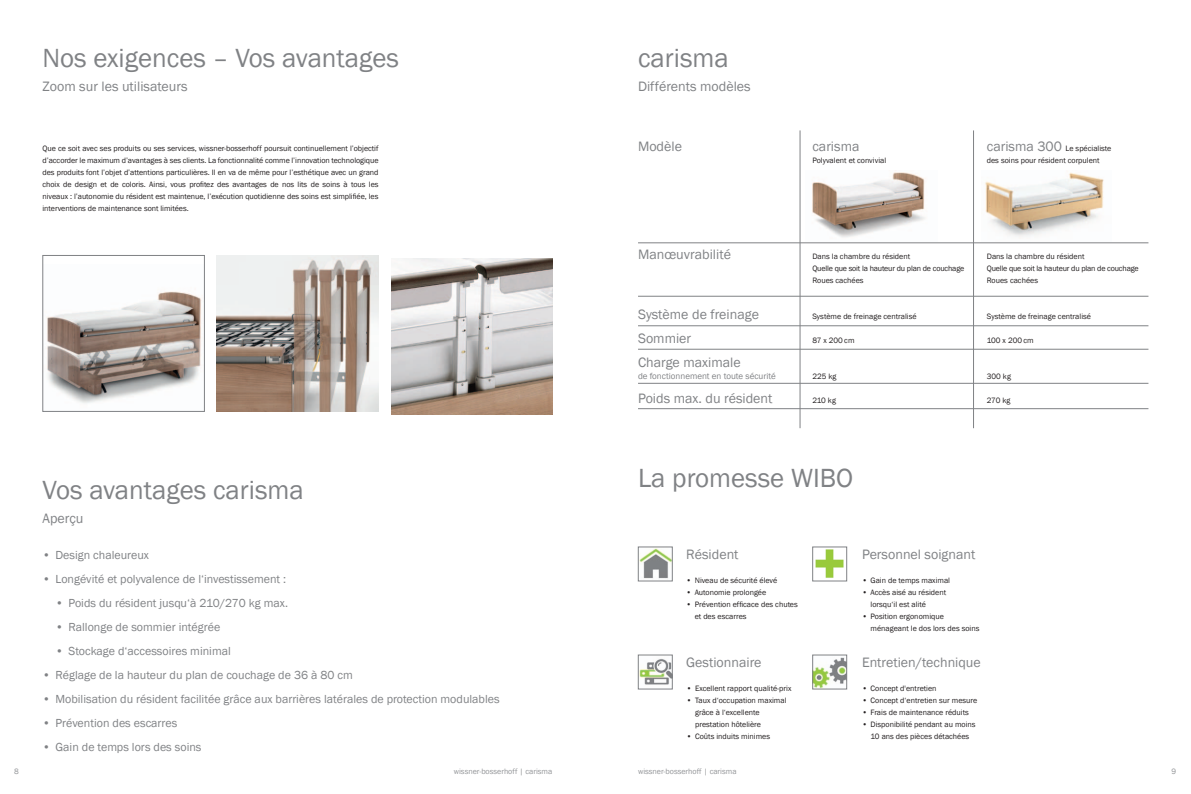
<style>
.page{position:relative;width:1191px;height:794px;background:#fff}
.page>*{position:absolute;margin:0;border:0;box-sizing:border-box;transform-origin:0 0}
.t1{font:27px "Franklin Gothic";color:#808285}
.t2{font:14px/24px "Franklin Gothic";color:#808285}
.t3{font:12px "Franklin Gothic";color:#808285}
.t4{font:9px "Franklin Gothic";color:#808285}
.t5{font:8px/12px "Franklin Gothic";color:#231f20}
.t6{font:8px/12px "Franklin Gothic";letter-spacing:-.02em;color:#231f20}
.t7{font:8px "Franklin Gothic";color:#939598}
.s1{font-size:14px;color:#808285}
</style>
<div class="page">
<img style="left:812px;top:170px;width:113px;height:68px">
<img style="left:391px;top:258px;width:162px;height:156px">
<img style="left:217px;top:255px;width:161px;height:156px">
<img style="left:47px;top:291px;width:155px;height:112px">
<div style="left:43px;top:255px;width:162px;height:157px;border:1px solid #808285"></div>
<img style="left:640px;top:658px;width:30px;height:27px">
<div style="left:638px;top:655px;width:34px;height:34px;border:1px solid #808285"></div>
<img style="left:814px;top:657px;width:31px;height:30px">
<div style="left:812px;top:655px;width:35px;height:34px;border:1px solid #808285"></div>
<img style="left:815px;top:549px;width:29px;height:29px">
<div style="left:812px;top:547px;width:35px;height:34px;border:1px solid #808285"></div>
<img style="left:640px;top:549px;width:30px;height:30px">
<img style="left:985px;top:172px;width:119px;height:66px">
<hr style="left:799px;top:130px;width:1px;height:298px;background:#808285">
<hr style="left:638px;top:242px;width:510px;height:1px;background:#808285">
<hr style="left:638px;top:296px;width:510px;height:1px;background:#808285">
<hr style="left:638px;top:325px;width:510px;height:1px;background:#808285">
<hr style="left:638px;top:349px;width:510px;height:1px;background:#808285">
<hr style="left:638px;top:383px;width:510px;height:1px;background:#808285">
<hr style="left:638px;top:408px;width:510px;height:1px;background:#808285">
<hr style="left:973px;top:130px;width:1px;height:298px;background:#808285">
<h1 class="t1" style="left:43px;top:41px;width:358px">Nos exigences – Vos avantages</h1>
<h2 class="t2" style="left:43px;top:74px;width:146px">Zoom sur les utilisateurs</h2>
<p class="t5" style="left:43px;top:142px;width:337px;text-align:justify">Que ce soit avec ses produits ou ses services, wissner-bosserhoff poursuit continuellement l’objectif d’accorder le maximum d’avantages à ses clients. La fonctionnalité comme l’innovation technologique des produits font l’objet d’attentions particulières. Il en va de même pour l’esthétique avec un grand choix de design et de coloris. Ainsi, vous profitez des avantages de nos lits de soins à tous les niveaux : l’autonomie du résident est maintenue, l’exécution quotidienne des soins est simplifiée, les interventions de maintenance sont limitées.</p>
<h1 class="t1" style="left:43px;top:473px;width:263px">Vos avantages carisma</h1>
<h2 class="t2" style="left:43px;top:506px;width:43px">Aperçu</h2>
<h3 class="t3" style="left:43px;top:547px;width:108px">• Design chaleureux</h3>
<h3 class="t3" style="left:43px;top:571px;width:245px">• Longévité et polyvalence de l‘investissement :</h3>
<h3 class="t3" style="left:56px;top:595px;width:234px">• Poids du résident jusqu‘à 210/270 kg max.</h3>
<h3 class="t3" style="left:56px;top:619px;width:166px">• Rallonge de sommier intégrée</h3>
<h3 class="t3" style="left:55px;top:643px;width:177px">• Stockage d‘accessoires minimal</h3>
<h3 class="t3" style="left:42px;top:667px;width:312px">• Réglage de la hauteur du plan de couchage de 36 à 80 cm</h3>
<h3 class="t3" style="left:42px;top:691px;width:458px">• Mobilisation du résident facilitée grâce aux barrières latérales de protection modulables</h3>
<h3 class="t3" style="left:42px;top:715px;width:136px">• Prévention des escarres</h3>
<h3 class="t3" style="left:42px;top:739px;width:160px">• Gain de temps lors des soins</h3>
<h1 class="t1" style="left:638px;top:41px;width:92px">carisma</h1>
<h2 class="t2" style="left:638px;top:74px;width:114px">Différents modèles</h2>
<h2 class="t2" style="left:638px;top:134px;width:45px">Modèle</h2>
<h2 class="t2" style="left:638px;top:242px;width:94px">Manœuvrabilité</h2>
<h2 class="t2" style="left:638px;top:302px;width:122px">Système de freinage<br>Sommier<br>Charge maximale</h2>
<p class="t4" style="left:638px;top:370px;width:139px">de fonctionnement en toute sécurité</p>
<h2 class="t2" style="left:638px;top:386px;width:136px">Poids max. du résident</h2>
<h2 class="t2" style="left:812px;top:134px;width:49px">carisma</h2>
<p class="t5" style="left:812px;top:154px;width:75px">Polyvalent et convivial</p>
<p class="t5" style="left:986px;top:142px;width:126px"><span class="s1">carisma 300</span> Le spécialiste des soins pour résident corpulent</p>
<p class="t6" style="left:812px;top:250px;width:153px">Dans la chambre du résident<br>Quelle que soit la hauteur du plan de couchage<br>Roues cachées</p>
<p class="t5" style="left:812px;top:310px;width:106px">Système de freinage centralisé</p>
<p class="t5" style="left:812px;top:334px;width:44px">87 x 200 cm</p>
<p class="t6" style="left:986px;top:250px;width:153px">Dans la chambre du résident<br>Quelle que soit la hauteur du plan de couchage<br>Roues cachées</p>
<p class="t5" style="left:986px;top:310px;width:106px">Système de freinage centralisé</p>
<p class="t5" style="left:986px;top:334px;width:48px">100 x 200 cm</p>
<p class="t5" style="left:812px;top:370px;width:26px">225 kg</p>
<p class="t5" style="left:986px;top:370px;width:26px">300 kg</p>
<p class="t5" style="left:812px;top:394px;width:25px">210 kg</p>
<p class="t5" style="left:986px;top:394px;width:25px">270 kg</p>
<h1 class="t1" style="left:638px;top:461px;width:217px">La promesse WIBO</h1>
<h2 class="t2" style="left:686px;top:542px;width:54px">Résident</h2>
<h2 class="t2" style="left:862px;top:542px;width:115px">Personnel soignant</h2>
<p class="t5" style="left:686px;top:574px;width:93px">• Niveau de sécurité élevé</p>
<p class="t5" style="left:686px;top:586px;width:82px">• Autonomie prolongée</p>
<p class="t5" style="left:694px;top:598px;width:105px;text-indent:-9px">• Prévention efficace des chutes et des escarres</p>
<p class="t5" style="left:862px;top:574px;width:90px">• Gain de temps maximal</p>
<p class="t5" style="left:870px;top:586px;width:77px;text-indent:-9px">• Accès aisé au résident lorsqu‘il est alité</p>
<p class="t5" style="left:870px;top:610px;width:110px;text-indent:-9px">• Position ergonomique ménageant le dos lors des soins</p>
<h2 class="t2" style="left:686px;top:650px;width:77px">Gestionnaire</h2>
<h2 class="t2" style="left:862px;top:650px;width:120px">Entretien/technique</h2>
<p class="t5" style="left:686px;top:682px;width:106px">• Excellent rapport qualité-prix</p>
<p class="t5" style="left:695px;top:694px;width:93px;text-indent:-9px">• Taux d‘occupation maximal grâce à l‘excellente prestation hôtelière</p>
<p class="t5" style="left:686px;top:730px;width:85px">• Coûts induits minimes</p>
<p class="t5" style="left:862px;top:682px;width:76px">• Concept d'entretien</p>
<p class="t5" style="left:862px;top:694px;width:117px">• Concept d‘entretien sur mesure</p>
<p class="t5" style="left:862px;top:706px;width:108px">• Frais de maintenance réduits</p>
<p class="t5" style="left:862px;top:718px;width:115px;text-align:center">• Disponibilité pendant au moins<br>10 ans des pièces détachées</p>
<p class="t7" style="left:14px;top:766px;width:6px">8</p>
<p class="t7" style="left:454px;top:766px;width:100px">wissner-bosserhoff | carisma</p>
<p class="t7" style="left:638px;top:766px;width:100px">wissner-bosserhoff | carisma</p>
<p class="t7" style="left:1171px;top:766px;width:6px">9</p>
</div>
